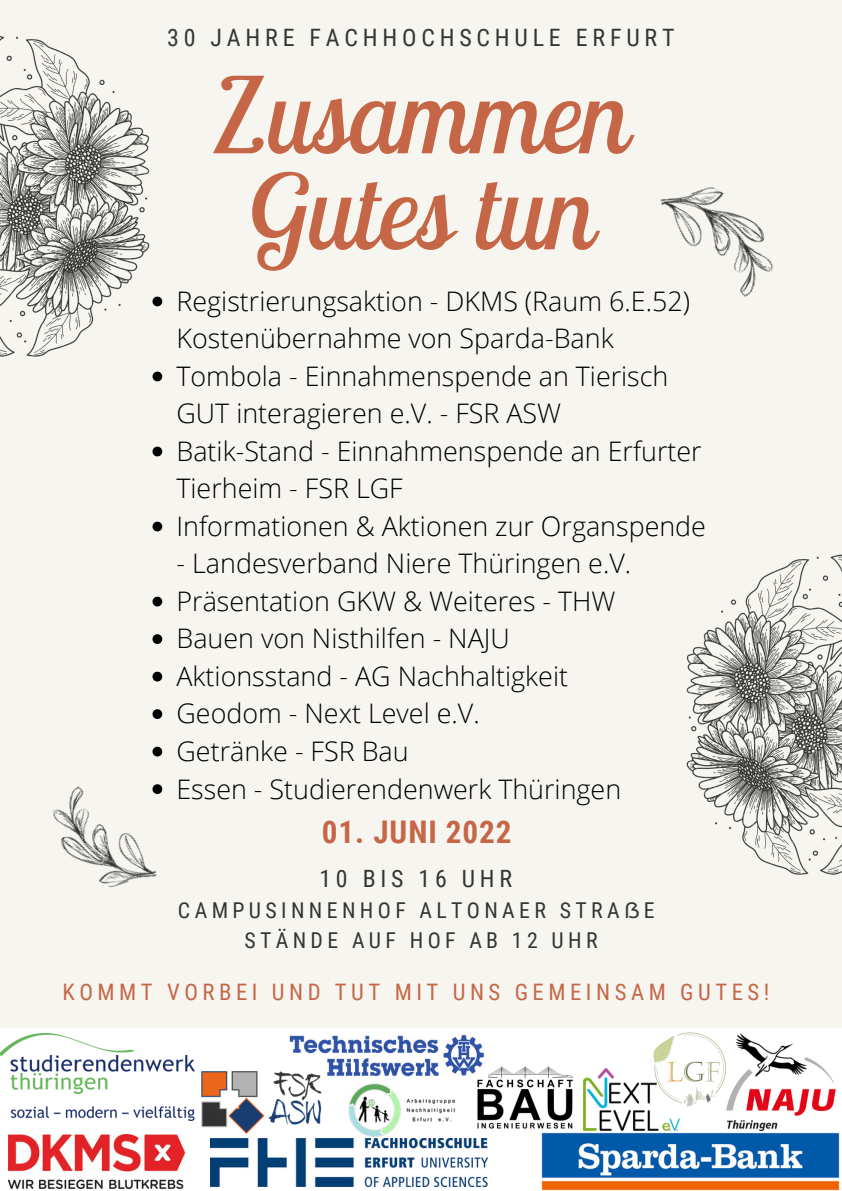
<style>
.page{position:relative;width:842px;height:1191px;background:#fff}
.page>*{position:absolute;margin:0;border:0;box-sizing:border-box;transform-origin:0 0}
.t1{font:italic 103.3px/96px "Lobster Two";color:#c56747;text-align:center}
.t2{font:700 31.2px "Roboto Condensed";letter-spacing:.03em;color:#c56747}
.t3{font:300 26.9px/37.5px "Open Sans";color:#000}
.t4{font:23.9px "Roboto Condensed";letter-spacing:.2em;color:#353533}
.t5{font:23.8px "Roboto Condensed";letter-spacing:.2em;color:#353533}
.t6{font:22.7px "Roboto Condensed";letter-spacing:.2em;color:#c56747}
.t7{font:21.8px "Roboto Condensed";letter-spacing:.2em;color:#353533}
.s1{font-family:"Noto Sans"}
</style>
<div class="page">
<div style="left:0;top:0;width:842px;height:1190px;background:#f6f5f0"></div>
<img style="left:0;top:36px;width:150px;height:321px">
<img style="left:686px;top:554px;width:156px;height:321px">
<img style="left:53px;top:786px;width:110px;height:102px">
<img style="left:660px;top:187px;width:113px;height:110px">
<div style="left:0;top:1028px;width:842px;height:162px;background:#fff"></div>
<img style="left:474px;top:1062px;width:100px;height:67px">
<img style="left:285px;top:1030px;width:203px;height:47px">
<img style="left:178px;top:1047px;width:160px;height:102px">
<img style="left:8px;top:1133px;width:177px;height:54px">
<img style="left:210px;top:1138px;width:277px;height:48px">
<img style="left:721px;top:1028px;width:120px;height:103px">
<img style="left:349px;top:1080px;width:108px;height:57px">
<img style="left:583px;top:1068px;width:96px;height:61px">
<img style="left:540px;top:1131px;width:301px;height:59px">
<img style="left:653px;top:1030px;width:74px;height:78px">
<svg style="left:152px;top:296px;width:10px;height:10px"></svg>
<svg style="left:152px;top:371px;width:10px;height:10px"></svg>
<svg style="left:152px;top:446px;width:10px;height:10px"></svg>
<svg style="left:152px;top:521px;width:10px;height:10px"></svg>
<svg style="left:152px;top:596px;width:10px;height:10px"></svg>
<svg style="left:152px;top:634px;width:10px;height:10px"></svg>
<svg style="left:152px;top:671px;width:10px;height:10px"></svg>
<svg style="left:152px;top:709px;width:10px;height:10px"></svg>
<svg style="left:152px;top:746px;width:10px;height:10px"></svg>
<svg style="left:152px;top:784px;width:10px;height:10px"></svg>
<img style="left:0;top:1033px;width:195px;height:87px">
<p class="t4" style="left:167px;top:24px;width:509px">30 JAHRE FACHHOCHSCHULE ERFURT</p>
<p class="t1" style="left:213px;top:66px;width:418px">Zusammen<br>Gutes tun</p>
<p class="t3" style="left:176px;top:281px;width:515px">Registrierungsaktion - DKMS (Raum 6.E.52)<br>Kostenübernahme von Sparda-Bank</p>
<p class="t3" style="left:176px;top:356px;width:493px">Tombola - Einnahmenspende an Tierisch<br>GUT interagieren e.V. - FSR ASW</p>
<p class="t3" style="left:176px;top:431px;width:527px">Batik-Stand - Einnahmenspende an Erfurter<br>Tierheim - FSR LGF</p>
<p class="t3" style="left:176px;top:506px;width:531px">Informationen &amp; Aktionen zur Organspende</p>
<p class="t3" style="left:176px;top:544px;width:456px">- Landesverband Niere Thüringen e.V.</p>
<p class="t3" style="left:176px;top:581px;width:441px">Präsentation GKW &amp; Weiteres - THW</p>
<p class="t3" style="left:176px;top:619px;width:335px">Bauen von Nisthilfen - NAJU</p>
<p class="t3" style="left:176px;top:656px;width:393px">Aktionsstand - AG Nachhaltigkeit</p>
<p class="t3" style="left:176px;top:694px;width:305px">Geodom - Next Level e.V.</p>
<p class="t3" style="left:176px;top:731px;width:234px">Getränke - FSR Bau</p>
<p class="t3" style="left:176px;top:769px;width:446px">Essen - Studierendenwerk Thüringen</p>
<p class="t2" style="left:322px;top:814px;width:191px">01. JUNI 2022</p>
<p class="t5" style="left:319px;top:864px;width:194px">10 BIS 16 UHR</p>
<p class="t7" style="left:178px;top:897px;width:478px">CAMPUSINNENHOF ALTONAER STRA<span class="s1">ẞ</span>E</p>
<p class="t7" style="left:244px;top:927px;width:355px">STÄNDE AUF HOF AB 12 UHR</p>
<p class="t6" style="left:62px;top:978px;width:708px">KOMMT VORBEI UND TUT MIT UNS GEMEINSAM GUTES!</p>
</div>
